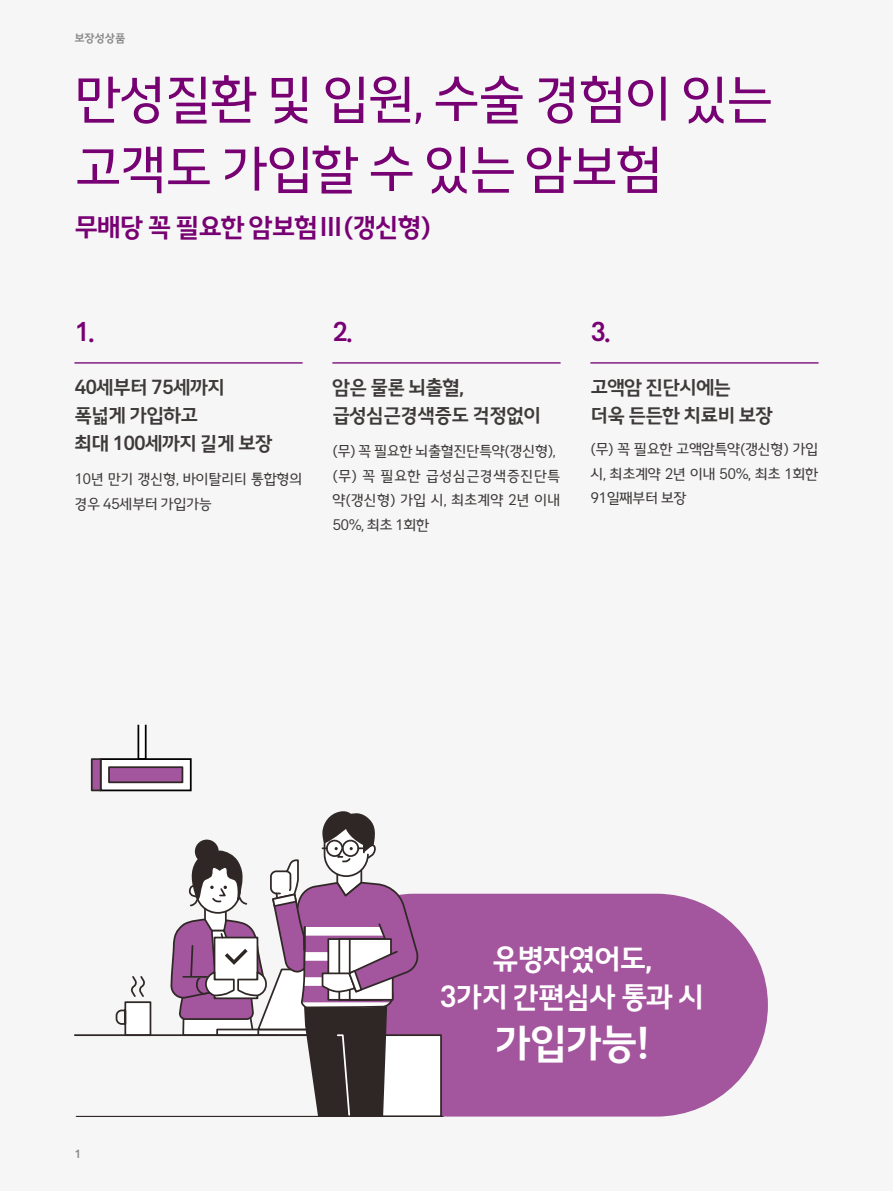
<style>
.page{position:relative;width:893px;height:1191px;background:#f6f6f6}
.page>*{position:absolute;margin:0;border:0;box-sizing:border-box;transform-origin:0 0}
.t1{font:56px/70px "AIA Vitality KR";letter-spacing:-.04em;color:#770073}
.t2{font:500 43.75px "AIA Vitality KR";color:#fff}
.t3{font:500 31.5px/38.5px "AIA Vitality KR";letter-spacing:-.04em;color:#fff;text-align:center}
.t4{font:500 28px "AIA Vitality KR";letter-spacing:-.04em;color:#770073}
.t5{font:500 21px/28px "AIA Vitality KR";letter-spacing:-.04em;color:#3e3a39}
.t6{font:15.75px/24.5px "AIA Vitality KR";letter-spacing:-.04em;color:#3e3a39;text-align:justify}
.t7{font:15.75px/24.5px "AIA Vitality KR";letter-spacing:-.02em;color:#3e3a39}
.t8{font:500 12.25px "AIA Vitality KR";letter-spacing:-.02em;color:#898989}
</style>
<div class="page">
<hr style="left:74px;top:362px;width:229px;height:1px;background:#770073">
<hr style="left:332px;top:362px;width:229px;height:1px;background:#770073">
<hr style="left:590px;top:362px;width:229px;height:1px;background:#770073">
<div style="left:303px;top:893px;width:465px;height:223px;background:#a3559d;border-radius:111px"></div>
<svg style="left:115px;top:976px;width:37px;height:61px"></svg>
<hr style="left:75px;top:1034px;width:289px;height:2px;background:#2f2826">
<div style="left:370px;top:1035px;width:71px;height:81px;background:#fff"></div>
<div style="left:370px;top:1034px;width:72px;height:82px;border:2px solid #2f2826"></div>
<div style="left:138px;top:724px;width:8px;height:35px;background:#fff"></div>
<div style="left:138px;top:724px;width:9px;height:36px;border:2px solid #000"></div>
<div style="left:100px;top:758px;width:92px;height:33px;background:#fff;border:2px solid #000"></div>
<div style="left:108px;top:766px;width:75px;height:17px;background:#a3559d;border:2px solid #2f2826"></div>
<div style="left:91px;top:758px;width:11px;height:33px;background:#a3559d;border:2px solid #2f2826"></div>
<svg style="left:170px;top:811px;width:250px;height:304px"></svg>
<hr style="left:77px;top:1115px;width:366px;height:1px;background:#2f2726">
<p class="t8" style="left:74px;top:30px;width:53px">보장성상품</p>
<h1 class="t1" style="left:74px;top:63px;width:701px">만성질환 및 입원, 수술 경험이 있는 고객도 가입할 수 있는 암보험</h1>
<h3 class="t4" style="left:74px;top:211px;width:358px">무배당 꼭 필요한 암보험Ⅲ(갱신형)</h3>
<h3 class="t4" style="left:74px;top:315px;width:21px">1.</h3>
<h3 class="t4" style="left:332px;top:315px;width:21px">2.</h3>
<h3 class="t4" style="left:590px;top:315px;width:21px">3.</h3>
<h3 class="t5" style="left:74px;top:372px;width:200px">40세부터 75세까지 폭넓게 가입하고<br>최대 100세까지 길게 보장</h3>
<p class="t6" style="left:74px;top:466px;width:230px">10년 만기 갱신형, 바이탈리티 통합형의 경우 45세부터 가입가능</p>
<h3 class="t5" style="left:332px;top:372px;width:210px">암은 물론 뇌출혈, 급성심근경색증도 걱정없이</h3>
<p class="t7" style="left:332px;top:438px;width:230px">(무) 꼭 필요한 뇌출혈진단특약(갱신형), (무) 꼭 필요한 급성심근경색증진단특 약(갱신형) 가입 시, 최초계약 2년 이내<br>50%, 최초 1회한</p>
<h3 class="t5" style="left:590px;top:372px;width:184px">고액암 진단시에는<br>더욱 든든한 치료비 보장</h3>
<p class="t6" style="left:590px;top:437px;width:230px">(무) 꼭 필요한 고액암특약(갱신형) 가입 시, 최초계약 2년 이내 50%, 최초 1회한 91일째부터 보장</p>
<p class="t8" style="left:74px;top:1146px;width:8px">1</p>
<h3 class="t3" style="left:440px;top:938px;width:267px">유병자였어도,<br>3가지 간편심사 통과 시</h3>
<h2 class="t2" style="left:495px;top:1016px;width:157px">가입가능!</h2>
</div>
